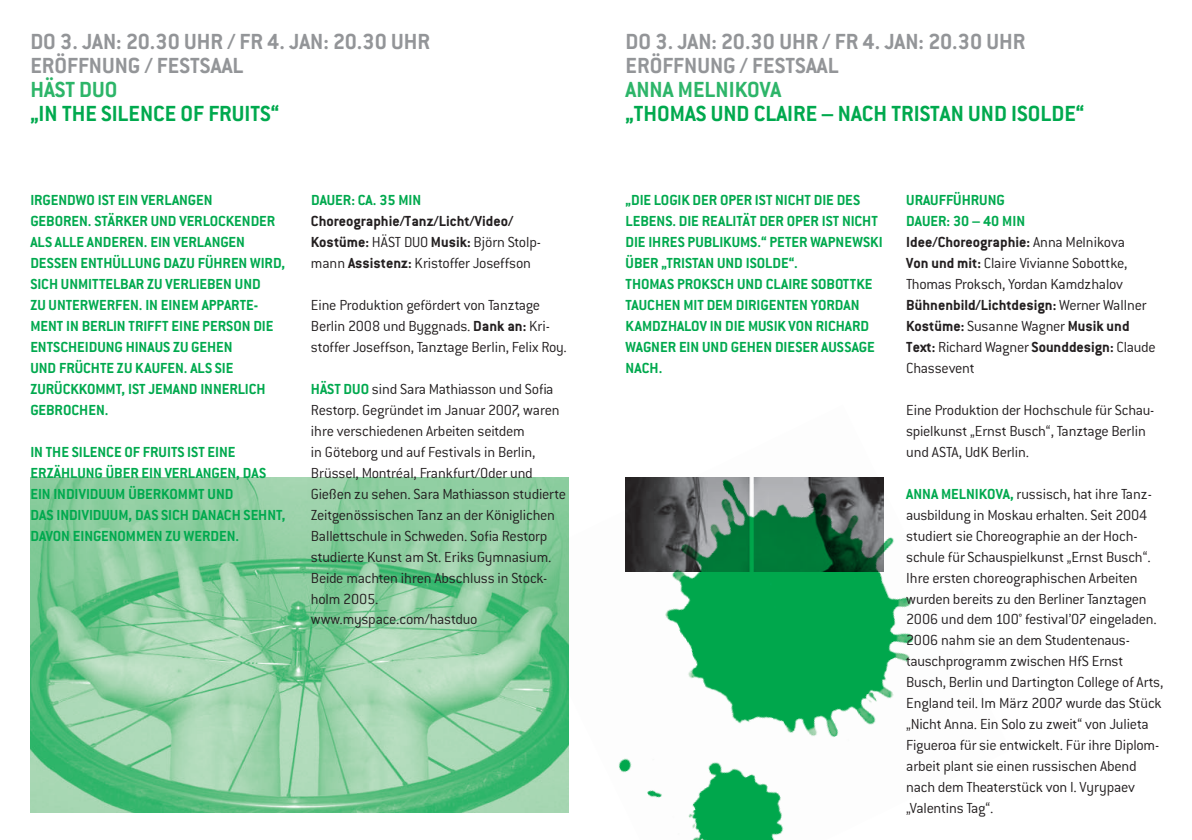
<style>
.page{position:relative;width:1192px;height:840px;background:#fff}
.page>*{position:absolute;margin:0;border:0;box-sizing:border-box;transform-origin:0 0}
.t1{font:700 24px/24px "Conduit ITC";color:#939598}
.t2{font:700 24px "Conduit ITC";color:#00a94e}
.t3{font:700 24px "Conduit ITC";color:#2db569}
.t4{font:300 16px/21px "Conduit ITC";letter-spacing:-.015em;color:#231f20}
.t5{font:700 16px/21px "Conduit ITC";color:#00a94e}
.t6{font:700 16px/21px "Conduit ITC";color:#231f20}
.s1{font-weight:300}
.s2{font-weight:700}
.s3{font-weight:700;color:#00a94e}
</style>
<div class="page">
<img style="left:30px;top:478px;width:478px;height:335px">
<img style="left:508px;top:477px;width:406px;height:363px">
<h1 class="t1" style="left:30px;top:29px;width:401px">DO 3. JAN: 20.30 UHR / FR 4. JAN: 20.30 UHR<br>ERÖFFNUNG / FESTSAAL</h1>
<h1 class="t3" style="left:30px;top:75px;width:12px">HÄST</h1>
<h1 class="t3" style="left:79px;top:75px;width:37px">DUO</h1>
<h1 class="t2" style="left:30px;top:99px;width:250px">„IN THE SILENCE OF FRUITS“</h1>
<p class="t5" style="left:30px;top:189px;width:256px">IRGENDWO IST EIN VERLANGEN<br>GEBOREN. STÄRKER UND VERLOCKENDER<br>ALS ALLE ANDEREN. EIN VERLANGEN<br>DESSEN ENTHÜLLUNG DAZU FÜHREN WIRD,<br>SICH UNMITTELBAR ZU VERLIEBEN UND<br>ZU UNTERWERFEN. IN EINEM APPARTE-<br>MENT IN BERLIN TRIFFT EINE PERSON DIE<br>ENTSCHEIDUNG HINAUS ZU GEHEN<br>UND FRÜCHTE ZU KAUFEN. ALS SIE<br>ZURÜCKKOMMT, IST JEMAND INNERLICH<br>GEBROCHEN.</p>
<p class="t5" style="left:30px;top:441px;width:237px">IN THE SILENCE OF FRUITS IST EINE<br>ERZÄHLUNG ÜBER EIN VERLANGEN, DAS<br>EIN INDIVIDUUM</p>
<p class="t5" style="left:128px;top:483px;width:105px">ÜBERKOMMT UND</p>
<p class="t5" style="left:30px;top:504px;width:72px">DAS INDIVIDUUM</p>
<p class="t5" style="left:30px;top:504px;width:257px;text-indent:98px">, DAS SICH DANACH SEHNT,<br>DAVON EINGENOMMEN ZU WERDEN.</p>
<p class="t5" style="left:311px;top:189px;width:112px">DAUER: CA. 35 MIN</p>
<p class="t6" style="left:311px;top:210px;width:232px">CHOREOGRAPHIE/TANZ/LICHT/VIDEO/<br>KOSTÜME: <span class="s1">HÄST DUO</span> MUSIK: <span class="s1">Björn Stolp&shy;mann</span> ASSISTENZ: <span class="s1">Kristoffer Joseffson</span></p>
<p class="t4" style="left:311px;top:294px;width:258px">Eine Produktion gefördert von Tanztage<br>Berlin 2008 und Byggnads. <span class="s2">DANK AN:</span> Kri&shy;stoffer Joseffson, Tanztage Berlin, Felix Roy.</p>
<p class="t5" style="left:311px;top:378px;width:9px">HÄST</p>
<p class="t4" style="left:311px;top:378px;width:257px;text-indent:33px"><span class="s3">DUO</span> sind Sara Mathiasson und Sofia Restorp. Gegründet im Januar 2007, waren ihre verschiedenen Arbeiten seitdem<br>in Göteborg und auf Festivals in Berlin, Brüssel, Montréal, Frankfurt/Oder und Gießen zu sehen. Sara Mathiasson studierte Zeitgenössischen Tanz an der Königlichen Ballettschule in Schweden. Sofia Restorp studierte Kunst am St. Eriks Gymnasium.<br>Beide machten ihren Abschluss in Stock&shy;holm 2005.<br>www.myspace.com/hastduo</p>
<h1 class="t1" style="left:626px;top:29px;width:401px">DO 3. JAN: 20.30 UHR / FR 4. JAN: 20.30 UHR<br>ERÖFFNUNG / FESTSAAL</h1>
<h1 class="t3" style="left:626px;top:75px;width:157px">ANNA MELNIKOVA</h1>
<h1 class="t2" style="left:626px;top:99px;width:140px">„THOMAS UND CLAIR</h1>
<h1 class="t2" style="left:806px;top:99px;width:280px">E – NACH TRISTAN UND ISOLDE“</h1>
<p class="t5" style="left:626px;top:189px;width:259px">„DIE LOGIK DER OPER IST NICHT DIE DES<br>LEBENS. DIE REALITÄT DER OPER IST NICHT<br>DIE IHRES PU BLIKUMS.“ PETER WAPNEWSKI<br>ÜBER „TRISTAN UND ISOLDE“.<br>THOMAS PROKSCH UND CLAIRE SOBOTTKE<br>TAUCHEN MIT DEM</p>
<p class="t5" style="left:626px;top:294px;width:249px;text-indent:110px">DIRIGENTEN YORDAN<br>KAMDZHALOV IN DIE MUSIK VON RICHARD<br>WAGNER EIN UND GEHEN DIESER AUSSAGE<br>NACH.</p>
<p class="t4" style="left:906px;top:190px;width:251px"><span class="s3">URAUFFÜHRUNG<br>DAUER: 30 – 40 MIN<br></span><span class="s2">IDEE/CHOREOGRAPHIE:</span> Anna Melnikova<br><span class="s2">VON UND MIT:</span> Claire Vivianne Sobottke,<br>Thomas Proksch, Yordan Kamdzhalov<br><span class="s2">BÜHNENBILD/LICHTDESIGN:</span> Werner Wallner<br><span class="s2">KOSTÜME:</span> Susanne Wagner <span class="s2">MUSIK UND<br>TEXT:</span> Richard Wagner <span class="s2">SOUNDDESIGN:</span> Claude<br>Chassevent</p>
<p class="t4" style="left:906px;top:399px;width:250px">Eine Produktion der Hochschule für Schau&shy;spielkunst „Ernst Busch“, Tanztage Berlin und ASTA, UdK Berlin.</p>
<p class="t4" style="left:906px;top:483px;width:259px"><span class="s3">ANNA MELNIKOVA,</span> russisch, hat ihre Tanz&shy;ausbildung in Moskau erhalten. Seit 2004 studiert sie Choreographie an der Hoch&shy;schule für Schauspielkunst „Ernst Busch“.<br>Ihre ersten choreographischen Arbeiten wurden bereits zu den Berliner Tanztagen 2006 und dem 100° festival’07 eingeladen.<br>2006 nahm sie an dem Studentenaus&shy;tauschprogramm zwischen HfS Ernst Busch, Berlin und Dartington College of Arts, England teil. Im März 2007 wurde das Stück „Nicht Anna. Ein Solo zu zweit“ von Julieta Figueroa für sie entwickelt. Für ihre Diplom&shy;arbeit plant sie einen russischen Abend nach dem Theaterstück von I. Vyrypaev „Valentins Tag“.</p>
</div>
